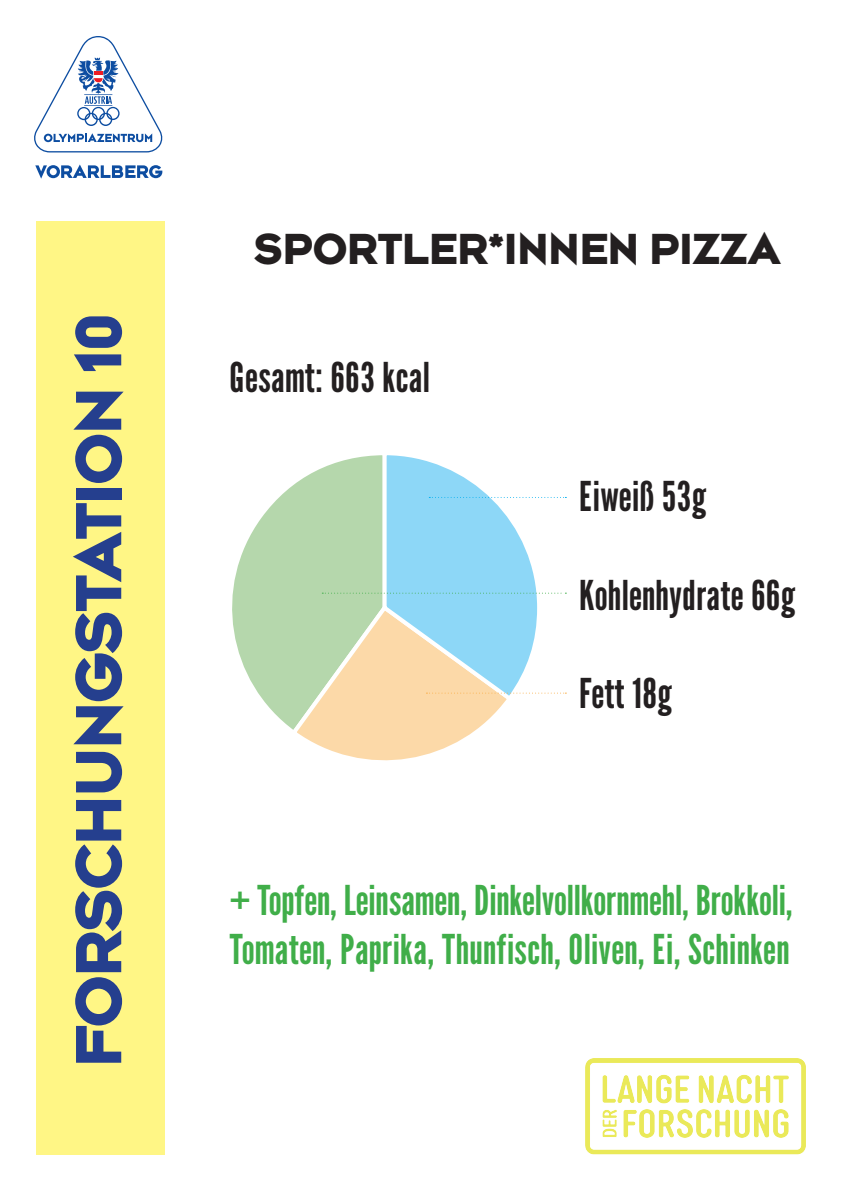
<style>
.page{position:relative;width:842px;height:1191px;background:#fff}
.page>*{position:absolute;margin:0;border:0;box-sizing:border-box;transform-origin:0 0}
.t1{font:72px "Bonn Bold Caps";letter-spacing:-.01em;color:#253f8e}
.t2{font:48px "Bonn Bold Caps";color:#231f20}
.t3{font:41px/49.2px "League Gothic";letter-spacing:.01em;color:#40ae49}
.t4{font:41px "League Gothic";letter-spacing:.02em;color:#231f20}
</style>
<div class="page">
<svg style="left:232px;top:484px;width:62px;height:242px"></svg>
<svg style="left:288px;top:602px;width:6px;height:128px"></svg>
<img style="left:585px;top:1058px;width:221px;height:97px">
<div style="left:36px;top:221px;width:128px;height:934px;background:#fff685"></div>
<svg style="left:34px;top:36px;width:128px;height:116px"></svg>
<svg style="left:35px;top:164px;width:127px;height:15px"></svg>
<svg style="left:294px;top:455px;width:272px;height:306px"></svg>
<h1 class="t1" style="left:61px;top:1067px;width:755px;rotate:-90deg">FORSCHUNGSTATION 10</h1>
<p class="t2" style="left:254px;top:223px;width:528px">SPORTLER*INNEN PIZZA</p>
<p class="t4" style="left:230px;top:349px;width:201px">Gesamt: 663 kcal</p>
<p class="t4" style="left:579px;top:468px;width:129px">Eiweiß 53g</p>
<p class="t4" style="left:579px;top:566px;width:218px">Kohlenhydrate 66g</p>
<p class="t4" style="left:579px;top:665px;width:94px">Fett 18g</p>
<p class="t3" style="left:230px;top:873px;width:564px">+ Topfen, Leinsamen, Dinkelvollkornmehl, Brokkoli,<br>Tomaten, Paprika, Thunfisch, Oliven, Ei, Schinken</p>
</div>
